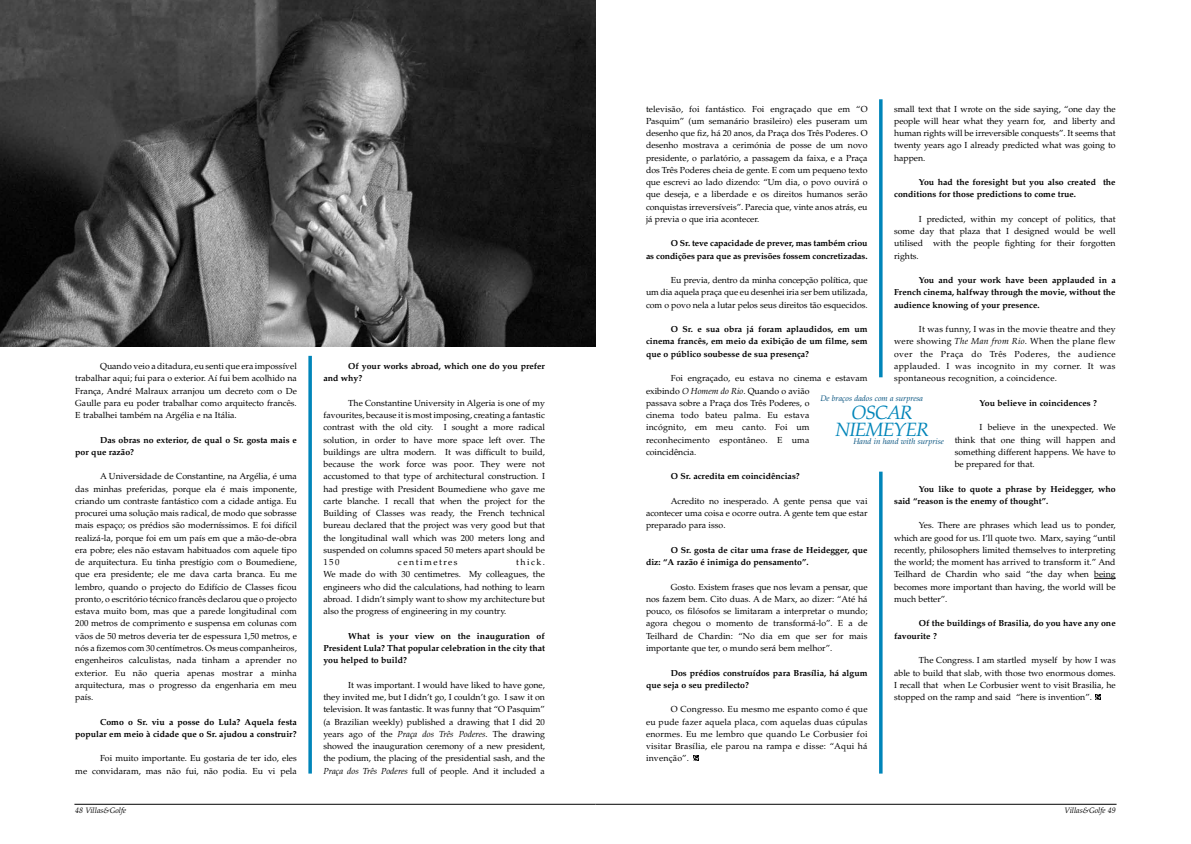
<style>
.page{position:relative;width:1191px;height:844px;background:#fff}
.page>*{position:absolute;margin:0;border:0;box-sizing:border-box;transform-origin:0 0}
.t1{font:italic 19.16px/17.6px "Palatino";letter-spacing:-.05em;color:#0085b9;text-align:center}
.t2{font:8.75px/12.2px "Palatino";color:#000;text-align:justify}
.t3{font:700 8.75px/12.2px "Palatino";color:#000}
.t4{font:8.75px "Palatino";letter-spacing:.175em;color:#000}
.t5{font:italic 7.96px "Palatino";color:#004f7c}
.t6{font:italic 7.88px "Palatino";color:#000}
.s1{font-style:italic}
</style>
<div class="page">
<hr style="left:879px;top:471px;width:3px;height:302px;background:#0085b9">
<hr style="left:595px;top:803px;width:521px;height:1px;background:#000">
<hr style="left:879px;top:99px;width:3px;height:278px;background:#0085b9">
<svg style="left:1094px;top:578px;width:21px;height:1px"></svg>
<svg style="left:1095px;top:694px;width:6px;height:5px"></svg>
<svg style="left:693px;top:755px;width:5px;height:5px"></svg>
<hr style="left:74px;top:803px;width:521px;height:1px;background:#000">
<svg style="left:308px;top:356px;width:4px;height:417px;background:#1f93c1"></svg>
<img style="left:0;top:0;width:595px;height:346px">
<p class="t2" style="left:75px;top:360px;width:223px;text-indent:25px">Quando veio a ditadura, eu senti que era impossível trabalhar aqui; fui para o exterior. Aí fui bem acolhido na França, André Malraux arranjou um decreto com o De Gaulle para eu poder trabalhar como arquitecto francês.<br>E trabalhei também na Argélia e na Itália.</p>
<p class="t3" style="left:75px;top:433px;width:223px;text-indent:25px">Das obras no exterior, de qual o Sr. gosta mais e por que razão?</p>
<p class="t2" style="left:75px;top:470px;width:223px;text-indent:25px">A Universidade de Constantine, na Argélia, é uma das minhas preferidas, porque ela é mais imponente, criando um contraste fantástico com a cidade antiga. Eu procurei uma solução mais radical, de modo que sobrasse mais espaço; os prédios são moderníssimos. E foi difícil realizá-la, porque foi em um país em que a mão-de-obra era pobre; eles não estavam habituados com aquele tipo de arquitectura. Eu tinha prestígio com o Boumediene, que era presidente; ele me dava carta branca. Eu me lembro, quando o projecto do Edifício de Classes ficou pronto, o escritório técnico francês declarou que o projecto estava muito bom, mas que a parede longitudinal com 200 metros de comprimento e suspensa em colunas com vãos de 50 metros deveria ter de espessura 1,50 metros, e nós a fizemos com 30 centímetros. Os meus companheiros, engenheiros calculistas, nada tinham a aprender no exterior. Eu não queria apenas mostrar a minha arquitectura, mas o progresso da engenharia em meu país.</p>
<p class="t3" style="left:75px;top:715px;width:223px;text-align:right">Como o Sr. viu a posse do Lula? Aquela festa popular em meio à cidade que o Sr. ajudou a construir?</p>
<p class="t2" style="left:75px;top:752px;width:223px;text-align:right">Foi muito importante. Eu gostaria de ter ido, eles<br>me convidaram, mas não fui, não podia. Eu vi pela</p>
<p class="t6" style="left:75px;top:805px;width:53px">48 Villas&amp;Golfe</p>
<p class="t3" style="left:323px;top:360px;width:223px;text-indent:25px">Of your works abroad, which one do you prefer and why?</p>
<p class="t2" style="left:323px;top:397px;width:223px;text-indent:25px">The Constantine University in Algeria is one of my favourites, because it is most imposing, creating a fantastic contrast with the old city. I sought a more radical solution, in order to have more space left over. The buildings are ultra modern. It was difficult to build, because the work force was poor. They were not accustomed to that type of architectural construction. I had prestige with President Boumediene who gave me carte blanche. I recall that when the project for the Building of Classes was ready, the French technical bureau declared that the project was very good but that the longitudinal wall which was 200 meters long and suspended on columns spaced 50 meters apart should be 150</p>
<p class="t2" style="left:323px;top:556px;width:223px;text-indent:193px">thick.<br>We made do with 30 centimetres. My colleagues, the engineers who did the calculations, had nothing to learn abroad. I didn’t simply want to show my architecture but also the progress of engineering in my country.</p>
<p class="t3" style="left:323px;top:629px;width:223px;text-align:justify;text-indent:25px">What is your view on the inauguration of President Lula? That popular celebration in the city that you helped to build?</p>
<p class="t2" style="left:323px;top:678px;width:223px;text-indent:25px">It was important. I would have liked to have gone, they invited me, but I didn’t go, I couldn’t go. I saw it on television. It was fantastic. It was funny that “O Pasquim” (a Brazilian weekly) published a drawing that I did 20 years ago of the <span class="s1">Praça dos Três Poderes</span>. The drawing showed the inauguration ceremony of a new president, the podium, the placing of the presidential sash, and the <span class="s1">Praça dos Três Poderes</span> full of people. And it included a</p>
<p class="t4" style="left:398px;top:557px;width:61px">centimetres</p>
<p class="t2" style="left:646px;top:103px;width:223px">televisão, foi fantástico. Foi engraçado que em “O Pasquim” (um semanário brasileiro) eles puseram um desenho que fiz, há 20 anos, da Praça dos Três Poderes. O desenho mostrava a cerimónia de posse de um novo presidente, o parlatório, a passagem da faixa, e a Praça dos Três Poderes cheia de gente. E com um pequeno texto que escrevi ao lado dizendo: “Um dia, o povo ouvirá o que deseja, e a liberdade e os direitos humanos serão conquistas irreversíveis”. Parecia que, vinte anos atrás, eu já previa o que iria acontecer.</p>
<p class="t3" style="left:646px;top:237px;width:223px;text-align:right">O Sr. teve capacidade de prever, mas também criou<br>as condições para que as previsões fossem concretizadas.</p>
<p class="t2" style="left:646px;top:274px;width:223px;text-indent:25px">Eu previa, dentro da minha concepção política, que um dia aquela praça que eu desenhei iria ser bem utilizada, com o povo nela a lutar pelos seus direitos tão esquecidos.</p>
<p class="t3" style="left:646px;top:323px;width:223px;text-align:justify;text-indent:25px">O Sr. e sua obra já foram aplaudidos, em um cinema francês, em meio da exibição de um filme, sem que o público soubesse de sua presença?</p>
<p class="t2" style="left:646px;top:372px;width:223px;text-align:left;text-indent:25px">Foi engraçado, eu estava no cinema e estavam exibindo <span class="s1">O Homem do Rio</span>. Quando o avião<br>passava sobre a Praça dos Três Poderes, o<br>cinema todo bateu palma. Eu estava<br>incógnito, em meu canto. Foi um reconhecimento espontâneo. E uma<br>coincidência.</p>
<p class="t3" style="left:671px;top:470px;width:130px">O Sr. acredita em coincidências?</p>
<p class="t2" style="left:646px;top:495px;width:223px;text-indent:25px">Acredito no inesperado. A gente pensa que vai acontecer uma coisa e ocorre outra. A gente tem que estar preparado para isso.</p>
<p class="t3" style="left:646px;top:543px;width:223px;text-indent:25px">O Sr. gosta de citar uma frase de Heidegger, que diz: “A razão é inimiga do pensamento”.</p>
<p class="t2" style="left:646px;top:580px;width:223px;text-indent:25px">Gosto. Existem frases que nos levam a pensar, que nos fazem bem. Cito duas. A de Marx, ao dizer: “Até há pouco, os filósofos se limitaram a interpretar o mundo; agora chegou o momento de transformá-lo”. E a de Teilhard de Chardin: “No dia em que ser for mais importante que ter, o mundo será bem melhor”.</p>
<p class="t3" style="left:646px;top:666px;width:223px;text-indent:25px">Dos prédios construídos para Brasília, há algum que seja o seu predilecto?</p>
<p class="t2" style="left:646px;top:703px;width:223px;text-indent:25px">O Congresso. Eu mesmo me espanto como é que eu pude fazer aquela placa, com aquelas duas cúpulas enormes. Eu me lembro que quando Le Corbusier foi visitar Brasília, ele parou na rampa e disse: “Aqui há invenção”.</p>
<p class="t2" style="left:894px;top:103px;width:223px">small text that I wrote on the side saying, “one day the people will hear what they yearn for, and liberty and human rights will be irreversible conquests”. It seems that twenty years ago I already predicted what was going to happen.</p>
<p class="t3" style="left:894px;top:176px;width:223px;text-indent:25px">You had the foresight but you also created the conditions for those predictions to come true.</p>
<p class="t2" style="left:894px;top:213px;width:223px;text-indent:25px">I predicted, within my concept of politics, that some day that plaza that I designed would be well utilised with the people fighting for their forgotten rights.</p>
<p class="t3" style="left:894px;top:274px;width:223px;text-align:justify;text-indent:25px">You and your work have been applauded in a French cinema, halfway through the movie, without the audience knowing of your presence.</p>
<p class="t2" style="left:894px;top:323px;width:223px;text-indent:25px">It was funny, I was in the movie theatre and they were showing <span class="s1">The Man from Rio</span>. When the plane flew over the Praça do Três Poderes, the audience applauded. I was incognito in my corner. It was spontaneous recognition, a coincidence.</p>
<p class="t3" style="left:979px;top:396px;width:119px">You believe in coincidences ?</p>
<p class="t2" style="left:954px;top:421px;width:162px;text-indent:25px">I believe in the unexpected. We think that one thing will happen and something different happens. We have to be prepared for that.</p>
<p class="t3" style="left:894px;top:482px;width:223px;text-indent:25px">You like to quote a phrase by Heidegger, who said “reason is the enemy of thought”.</p>
<p class="t2" style="left:894px;top:519px;width:223px;text-indent:25px">Yes. There are phrases which lead us to ponder, which are good for us. I’ll quote two. Marx, saying “until recently, philosophers limited themselves to interpreting the world; the moment has arrived to transform it.” And Teilhard de Chardin who said “the day when being becomes more important than having, the world will be much better”.</p>
<p class="t3" style="left:894px;top:617px;width:223px;text-indent:25px">Of the buildings of Brasilia, do you have any one favourite ?</p>
<p class="t2" style="left:894px;top:654px;width:223px;text-indent:25px">The Congress. I am startled myself by how I was able to build that slab, with those two enormous domes.<br>I recall that when Le Corbusier went to visit Brasilia, he stopped on the ramp and said “here is invention”.</p>
<p class="t5" style="left:820px;top:393px;width:104px">De braços dados com a surpresa</p>
<h1 class="t1" style="left:835px;top:403px;width:95px">OSCAR<br>NIEMEYER</h1>
<p class="t5" style="left:853px;top:437px;width:92px">Hand in hand with surprise</p>
<p class="t6" style="left:1064px;top:805px;width:53px">Villas&amp;Golfe 49</p>
</div>
